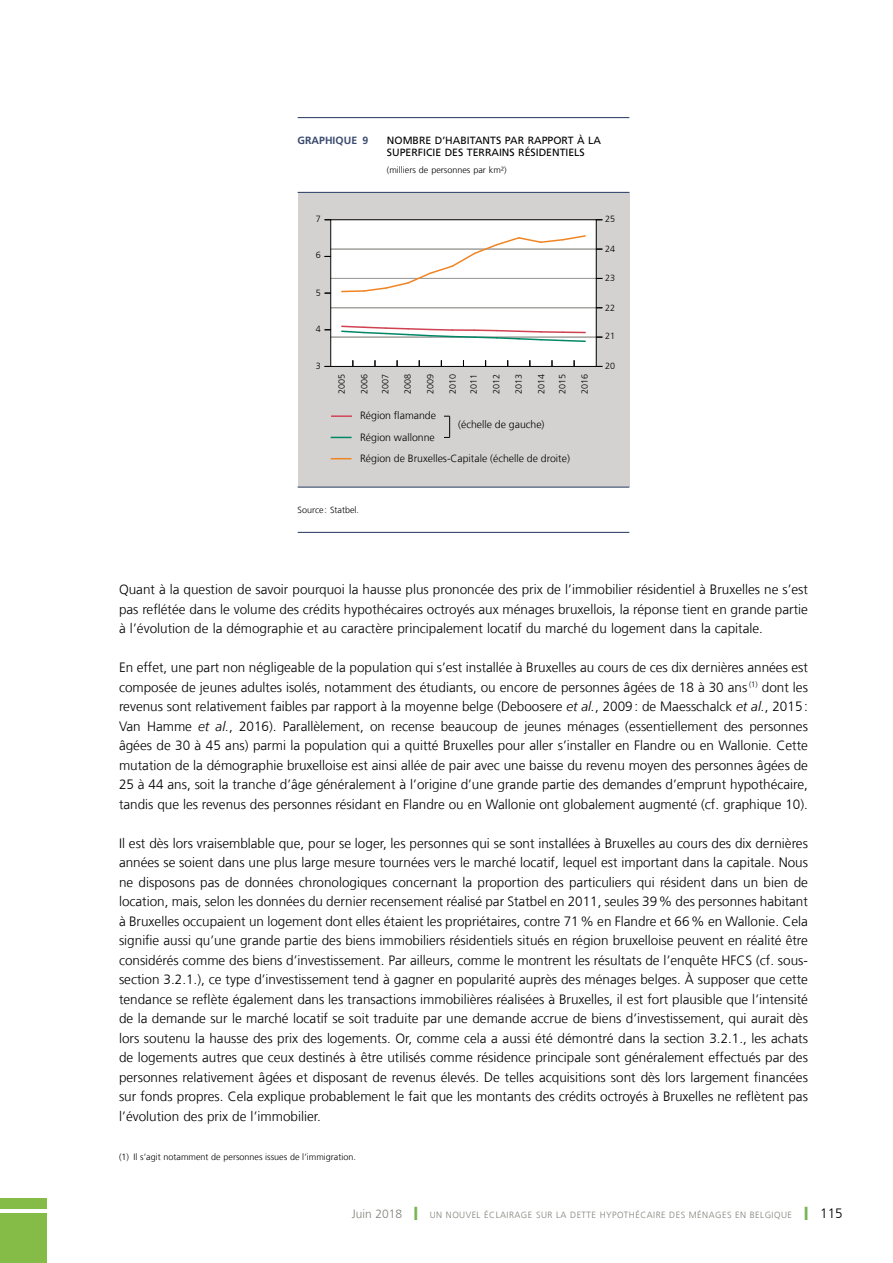
<style>
.page{position:relative;width:893px;height:1263px;background:#fff}
.page>*{position:absolute;margin:0;border:0;box-sizing:border-box;transform-origin:0 0}
.t1{font:300 13.5px/19.5px "Frutiger LT Com";color:#000;text-align:justify}
.t2{font:300 10.5px/21.3px "Frutiger LT Com";color:#000}
.t3{font:10.5px/12px "Frutiger LT Com";color:#000}
.t4{font:700 10.5px "Frutiger LT Com";color:#3b4b6f}
.t5{font:300 9px "Frutiger LT Com";color:#000}
.t6{font:300 9px "Frutiger LT Com";letter-spacing:.05em;color:#81807a}
.s1{font-style:italic}
.s2{font-size:12px}
.s3{color:#77b552}
.s4{font-size:13.5px;color:#000}
</style>
<div class="page">
<div style="left:0;top:1198px;width:47px;height:11px;background:#85bc48"></div>
<div style="left:0;top:1213px;width:47px;height:50px;background:#85bc48"></div>
<div style="left:298px;top:192px;width:331px;height:295px;background:#d4d2d0"></div>
<hr style="left:298px;top:117px;width:331px;height:1px;background:#3b4b6f">
<hr style="left:298px;top:532px;width:331px;height:1px;background:#3b4b6f">
<hr style="left:298px;top:192px;width:331px;height:1px;background:#3b4b6f">
<hr style="left:298px;top:487px;width:331px;height:1px;background:#3b4b6f">
<div style="left:331px;top:220px;width:265px;height:146px;background:#fff"></div>
<hr style="left:331px;top:337px;width:265px;height:1px;background:#9e9e9b">
<hr style="left:331px;top:307px;width:265px;height:1px;background:#9e9e9b">
<hr style="left:331px;top:278px;width:265px;height:1px;background:#9e9e9b">
<hr style="left:331px;top:249px;width:265px;height:1px;background:#9e9e9b">
<svg style="left:340px;top:235px;width:247px;height:58px"></svg>
<svg style="left:340px;top:325px;width:247px;height:17px"></svg>
<hr style="left:331px;top:415px;width:21px;height:2px;background:#d04152">
<svg style="left:331px;top:437px;width:21px;height:1px"></svg>
<svg style="left:331px;top:458px;width:21px;height:1px"></svg>
<div style="left:330px;top:219px;width:267px;height:148px;border:1px solid #000"></div>
<svg style="left:444px;top:416px;width:6px;height:22px"></svg>
<p class="t4" style="left:298px;top:134px;width:72px">GRAPHIQUE 9</p>
<p class="t3" style="left:387px;top:135px;width:216px">NOMBRE D’HABITANTS PAR RAPPORT À LA<br>SUPERFICIE DES TERRAINS RÉSIDENTIELS</p>
<p class="t5" style="left:387px;top:164px;width:121px">(milliers de personnes par km²)</p>
<p class="t5" style="left:316px;top:214px;width:7px">7</p>
<p class="t5" style="left:316px;top:250px;width:7px">6</p>
<p class="t5" style="left:316px;top:287px;width:7px">5</p>
<p class="t5" style="left:316px;top:323px;width:7px">4</p>
<p class="t5" style="left:316px;top:361px;width:7px">3</p>
<p class="t5" style="left:336px;top:394px;width:22px;rotate:-90deg">2005</p>
<p class="t5" style="left:359px;top:394px;width:22px;rotate:-90deg">2006</p>
<p class="t5" style="left:380px;top:394px;width:22px;rotate:-90deg">2007</p>
<p class="t5" style="left:402px;top:394px;width:22px;rotate:-90deg">2008</p>
<p class="t5" style="left:425px;top:394px;width:22px;rotate:-90deg">2009</p>
<p class="t5" style="left:447px;top:394px;width:22px;rotate:-90deg">2010</p>
<p class="t5" style="left:468px;top:394px;width:22px;rotate:-90deg">2011</p>
<p class="t5" style="left:491px;top:394px;width:22px;rotate:-90deg">2012</p>
<p class="t5" style="left:513px;top:394px;width:22px;rotate:-90deg">2013</p>
<p class="t5" style="left:536px;top:394px;width:22px;rotate:-90deg">2014</p>
<p class="t5" style="left:557px;top:394px;width:22px;rotate:-90deg">2015</p>
<p class="t5" style="left:579px;top:394px;width:22px;rotate:-90deg">2016</p>
<p class="t2" style="left:360px;top:405px;width:211px">Région flamande<br>Région wallonne<br>Région de Bruxelles-Capitale (échelle de droite)</p>
<p class="t2" style="left:458px;top:414px;width:88px">(échelle de gauche)</p>
<p class="t5" style="left:298px;top:504px;width:63px">Source : Statbel.</p>
<p class="t5" style="left:605px;top:214px;width:12px">25</p>
<p class="t5" style="left:605px;top:244px;width:12px">24</p>
<p class="t5" style="left:605px;top:272px;width:12px">23</p>
<p class="t5" style="left:605px;top:302px;width:12px">22</p>
<p class="t5" style="left:605px;top:331px;width:12px">21</p>
<p class="t5" style="left:605px;top:361px;width:12px">20</p>
<p class="t1" style="left:119px;top:579px;width:690px">Quant à la question de savoir pourquoi la hausse plus prononcée des prix de l’immobilier résidentiel à Bruxelles ne s’est pas reflétée dans le volume des crédits hypothécaires octroyés aux ménages bruxellois, la réponse tient en grande partie à l’évolution de la démographie et au caractère principalement locatif du marché du logement dans la capitale.</p>
<p class="t1" style="left:119px;top:657px;width:690px">En effet, une part non négligeable de la population qui s’est installée à Bruxelles au cours de ces dix dernières années est composée de jeunes adultes isolés, notamment des étudiants, ou encore de personnes âgées de 18 à 30 ans <sup>(1)</sup> dont les revenus sont relativement faibles par rapport à la moyenne belge (Deboosere <span class="s1">et al.</span>, 2009: de Maesschalck <span class="s1">et al.</span>, 2015:<br>Van Hamme <span class="s1">et al.</span>, 2016). Parallèlement, on recense beaucoup de jeunes ménages (essentiellement des personnes âgées de 30 à 45 ans) parmi la population qui a quitté Bruxelles pour aller s’installer en Flandre ou en Wallonie. Cette mutation de la démographie bruxelloise est ainsi allée de pair avec une baisse du revenu moyen des personnes âgées de 25 à 44 ans, soit la tranche d’âge généralement à l’origine d’une grande partie des demandes d’emprunt hypothécaire, tandis que les revenus des personnes résidant en Flandre ou en Wallonie ont globalement augmenté (cf. graphique 10).</p>
<p class="t1" style="left:119px;top:833px;width:690px">Il est dès lors vraisemblable que, pour se loger, les personnes qui se sont installées à Bruxelles au cours des dix dernières années se soient dans une plus large mesure tournées vers le marché locatif, lequel est important dans la capitale. Nous ne disposons pas de données chronologiques concernant la proportion des particuliers qui résident dans un bien de location, mais, selon les données du dernier recensement réalisé par Statbel en 2011, seules 39% des personnes habitant à Bruxelles occupaient un logement dont elles étaient les propriétaires, contre 71% en Flandre et 66% en Wallonie. Cela signifie aussi qu’une grande partie des biens immobiliers résidentiels situés en région bruxelloise peuvent en réalité être considérés comme des biens d’investissement. Par ailleurs, comme le montrent les résultats de l’enquête HFCS (cf. sous&shy;section 3.2.1.), ce type d’investissement tend à gagner en popularité auprès des ménages belges. À supposer que cette tendance se reflète également dans les transactions immobilières réalisées à Bruxelles, il est fort plausible que l’intensité de la demande sur le marché locatif se soit traduite par une demande accrue de biens d’investissement, qui aurait dès lors soutenu la hausse des prix des logements. Or, comme cela a aussi été démontré dans la section 3.2.1., les achats de logements autres que ceux destinés à être utilisés comme résidence principale sont généralement effectués par des personnes relativement âgées et disposant de revenus élevés. De telles acquisitions sont dès lors largement financées sur fonds propres. Cela explique probablement le fait que les montants des crédits octroyés à Bruxelles ne reflètent pas l’évolution des prix de l’immobilier.</p>
<p class="t5" style="left:119px;top:1151px;width:238px">(1) Il s’agit notamment de personnes issues de l’immigration.</p>
<p class="t6" style="left:352px;top:1209px;width:255px"><span class="s2">Juin 2018</span> <span class="s3">❙</span> U n nouvel éclairage sur la dette hyp</p>
<p class="t6" style="left:617px;top:1209px;width:227px">oth écaire des ménages en Belgique <span class="s3">❙</span> <span class="s4">115</span></p>
</div>
